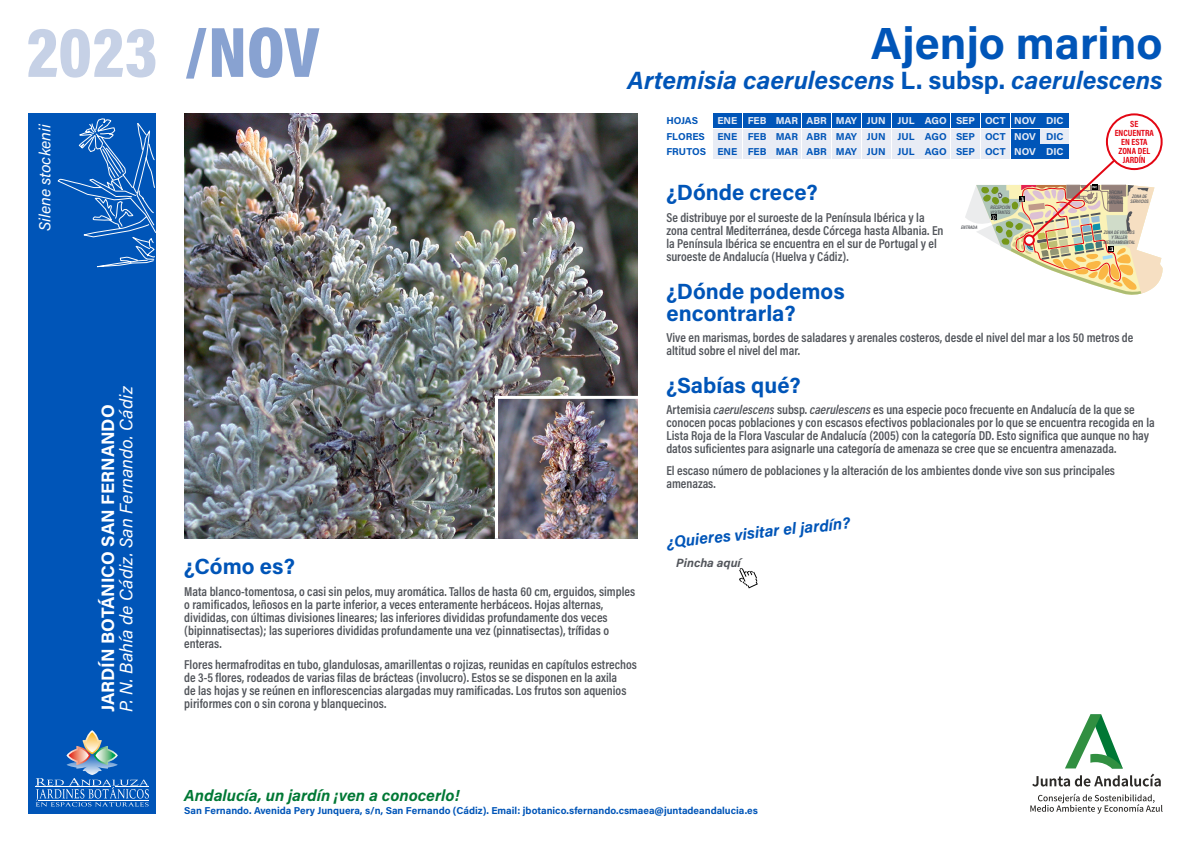
<style>
.page{position:relative;width:1191px;height:842px;background:#fff}
.page>*{position:absolute;margin:0;border:0;box-sizing:border-box;transform-origin:0 0}
.t1{font:900 72px "Acumin Pro Cond";color:#c6d1e6}
.t2{font:700 45px "Acumin Pro";color:#0055b8}
.t3{font:italic 700 25px "Acumin Pro";color:#0055b8}
.t4{font:700 22px/22px "Acumin Pro";color:#0055b8}
.t5{font:italic 18px "Acumin Pro";color:#fff}
.t6{font:700 18px "Acumin Pro";color:#fff}
.t7{font:italic 700 16px "Acumin Pro";color:#007835}
.t8{font:italic 700 16px "Acumin Pro";color:#0055b8}
.t9{font:italic 16px "Acumin Pro";color:#fff}
.t10{font:600 13px/13px "Acumin Pro Cond";color:#52555b}
.t11{font:italic 700 12px "Acumin Pro";color:#52555b}
.t12{font:700 10px/15.6px "Acumin Pro";color:#0055b8;text-align:justify}
.t13{font:700 9px/9px "Acumin Pro Cond";color:#e30613;text-align:center}
.t14{font:italic 600 5px/5px "Acumin Pro Cond";color:#52555b}
.s1{color:#88a2d1}
.s2{font-style:normal}
.s3{color:#e8ecf5}
.s4{font-style:italic}
</style>
<div class="page">
<div style="left:28px;top:113px;width:128px;height:701px;background:#0055b8"></div>
<hr style="left:35px;top:787px;width:76px;height:1px;background:#fff">
<svg style="left:36px;top:730px;width:113px;height:76px"></svg>
<svg style="left:57px;top:118px;width:99px;height:150px"></svg>
<svg style="left:965px;top:113px;width:198px;height:182px"></svg>
<div style="left:1024px;top:235px;width:9px;height:10px;background:#fff;border-radius:50%"></div>
<div style="left:1023px;top:234px;width:11px;height:12px;border:2px solid #e30613;border-radius:50%"></div>
<div style="left:1106px;top:113px;width:56px;height:57px;background:#fff;border:2px solid #e30613;border-radius:50%"></div>
<svg style="left:1032px;top:714px;width:128px;height:72px"></svg>
<svg style="left:1030px;top:794px;width:132px;height:20px"></svg>
<div style="left:713px;top:113px;width:28px;height:15px;background:#0055b8"></div>
<div style="left:743px;top:113px;width:28px;height:15px;background:#0055b8"></div>
<div style="left:772px;top:113px;width:29px;height:15px;background:#0055b8"></div>
<div style="left:802px;top:113px;width:29px;height:15px;background:#0055b8"></div>
<div style="left:832px;top:113px;width:28px;height:15px;background:#0055b8"></div>
<div style="left:862px;top:113px;width:28px;height:15px;background:#0055b8"></div>
<div style="left:891px;top:113px;width:29px;height:15px;background:#0055b8"></div>
<div style="left:921px;top:113px;width:29px;height:15px;background:#0055b8"></div>
<div style="left:951px;top:113px;width:28px;height:15px;background:#0055b8"></div>
<div style="left:981px;top:113px;width:28px;height:15px;background:#0055b8"></div>
<div style="left:1011px;top:113px;width:28px;height:15px;background:#0055b8"></div>
<div style="left:1040px;top:113px;width:29px;height:15px;background:#0055b8"></div>
<div style="left:713px;top:129px;width:28px;height:14px;background:#e8ecf5"></div>
<div style="left:743px;top:129px;width:28px;height:14px;background:#e8ecf5"></div>
<div style="left:772px;top:129px;width:29px;height:14px;background:#e8ecf5"></div>
<div style="left:802px;top:129px;width:29px;height:14px;background:#e8ecf5"></div>
<div style="left:832px;top:129px;width:28px;height:14px;background:#e8ecf5"></div>
<div style="left:862px;top:129px;width:28px;height:14px;background:#e8ecf5"></div>
<div style="left:891px;top:129px;width:29px;height:14px;background:#e8ecf5"></div>
<div style="left:921px;top:129px;width:29px;height:14px;background:#e8ecf5"></div>
<div style="left:951px;top:129px;width:28px;height:14px;background:#e8ecf5"></div>
<div style="left:981px;top:129px;width:28px;height:14px;background:#e8ecf5"></div>
<div style="left:1011px;top:129px;width:28px;height:14px;background:#0055b8"></div>
<div style="left:1040px;top:129px;width:29px;height:14px;background:#e8ecf5"></div>
<div style="left:713px;top:145px;width:28px;height:14px;background:#e8ecf5"></div>
<div style="left:743px;top:145px;width:28px;height:14px;background:#e8ecf5"></div>
<div style="left:772px;top:145px;width:29px;height:14px;background:#e8ecf5"></div>
<div style="left:802px;top:145px;width:29px;height:14px;background:#e8ecf5"></div>
<div style="left:832px;top:145px;width:28px;height:14px;background:#e8ecf5"></div>
<div style="left:862px;top:145px;width:28px;height:14px;background:#e8ecf5"></div>
<div style="left:891px;top:145px;width:29px;height:14px;background:#e8ecf5"></div>
<div style="left:921px;top:145px;width:29px;height:14px;background:#e8ecf5"></div>
<div style="left:951px;top:145px;width:28px;height:14px;background:#e8ecf5"></div>
<div style="left:981px;top:145px;width:28px;height:14px;background:#e8ecf5"></div>
<div style="left:1011px;top:145px;width:28px;height:14px;background:#0055b8"></div>
<div style="left:1040px;top:145px;width:29px;height:14px;background:#0055b8"></div>
<svg style="left:739px;top:568px;width:19px;height:20px"></svg>
<img style="left:184px;top:113px;width:454px;height:426px">
<img style="left:493px;top:394px;width:145px;height:145px">
<h1 class="t1" style="left:27px;top:5px;width:294px">2023 <span class="s1">/NOV</span></h1>
<h2 class="t2" style="left:871px;top:12px;width:293px">Ajenjo marino</h2>
<h3 class="t3" style="left:627px;top:63px;width:537px">Artemisia caerulescens <span class="s2">L. subsp.</span> caerulescens</h3>
<p class="t12" style="left:666px;top:112px;width:33px">HOJAS</p>
<p class="t12" style="left:666px;top:112px;width:399px;text-indent:51px"><span class="s3">ENE FEB MAR ABR MAY JUN JUL AGO SEP OCT NOV DIC </span>FLORES ENE FEB MAR ABR MAY JUN JUL AGO SEP OCT <span class="s3">NOV</span> DIC FRUTOS ENE FEB MAR ABR MAY JUN JUL AGO SEP OCT <span class="s3">NOV DIC</span></p>
<p class="t9" style="left:34px;top:231px;width:109px;rotate:-90deg">Silene stockenii</p>
<p class="t13" style="left:1114px;top:119px;width:41px">SE<br>ENCUENTRA<br>EN ESTA<br>ZONA DEL<br>JARDÍN</p>
<h3 class="t4" style="left:666px;top:181px;width:153px">¿Dónde crece?</h3>
<p class="t10" style="left:666px;top:211px;width:279px">Se distribuye por el suroeste de la Península Ibérica y la zona central Mediterránea, desde Córcega hasta Albania. En la Península Ibérica se encuentra en el sur de Portugal y el suroeste de Andalucía (Huelva y Cádiz).</p>
<h3 class="t4" style="left:666px;top:279px;width:180px">¿Dónde podemos encontrarla?</h3>
<p class="t10" style="left:666px;top:331px;width:468px">Vive en marismas, bordes de saladares y arenales costeros, desde el nivel del mar a los 50 metros de altitud sobre el nivel del mar.</p>
<h3 class="t4" style="left:666px;top:373px;width:136px">¿Sabías qué?</h3>
<p class="t10" style="left:666px;top:403px;width:490px">Artemisia <span class="s4">caerulescens</span> subsp. <span class="s4">caerulescens</span> es una especie poco frecuente en Andalucía de la que se conocen pocas poblaciones y con escasos efectivos poblacionales por lo que se encuentra recogida en la Lista Roja de la Flora Vascular de Andalucía (2005) con la categoría DD. Esto significa que aunque no hay datos suficientes para asignarle una categoría de amenaza se cree que se encuentra amenazada.</p>
<p class="t10" style="left:666px;top:463px;width:450px">El escaso número de poblaciones y la alteración de los ambientes donde vive son sus principales amenazas.</p>
<p class="t14" style="left:1107px;top:190px;width:17px">OFICINA<br>PARQUE<br>NATURAL</p>
<p class="t14" style="left:1130px;top:194px;width:20px;text-align:center">ZONA DE<br>SERVICIOS</p>
<p class="t14" style="left:1103px;top:230px;width:33px;text-align:center">ZONA DE VIVEROS<br>Y TALLER<br>MEDIOAMBIENTAL</p>
<p class="t14" style="left:990px;top:204px;width:21px">RECEPCIÓN<br>VISITANTES</p>
<p class="t14" style="left:961px;top:224px;width:18px">ENTRADA</p>
<h3 class="t5" style="left:113px;top:712px;width:328px;rotate:-90deg">P. N. Bahía de Cádiz. San Fernando. Cádiz</h3>
<h3 class="t6" style="left:95px;top:712px;width:309px;rotate:-90deg">JARDÍN BOTÁNICO SAN FERNANDO</h3>
<p class="t8" style="left:666px;top:531px;width:185px;rotate:-6deg">¿Quieres visitar el jardín?</p>
<p class="t11" style="left:676px;top:554px;width:66px">Pincha aquí</p>
<h3 class="t4" style="left:184px;top:555px;width:112px">¿Cómo es?</h3>
<p class="t10" style="left:184px;top:585px;width:452px">Mata blanco-tomentosa, o casi sin pelos, muy aromática. Tallos de hasta 60 cm, erguidos, simples o ramificados, leñosos en la parte inferior, a veces enteramente herbáceos. Hojas alternas, divididas, con últimas divisiones lineares; las inferiores divididas profundamente dos veces (bipinnatisectas); las superiores divididas profundamente una vez (pinnatisectas), trífidas o enteras.</p>
<p class="t10" style="left:184px;top:658px;width:454px">Flores hermafroditas en tubo, glandulosas, amarillentas o rojizas, reunidas en capítulos estrechos de 3-5 flores, rodeados de varias filas de brácteas (involucro). Estos se se disponen en la axila<br>de las hojas y se reúnen en inflorescencias alargadas muy ramificadas. Los frutos son aquenios piriformes con o sin corona y blanquecinos.</p>
<p class="t7" style="left:184px;top:784px;width:277px">Andalucía, un jardín ¡ven a conocerlo!</p>
<p class="t12" style="left:184px;top:802px;width:575px">San Fernando. Avenida Pery Junquera, s/n, San Fernando (Cádiz). Email: jbotanico.sfernando.csmaea@juntadeandalucia.es</p>
</div>
